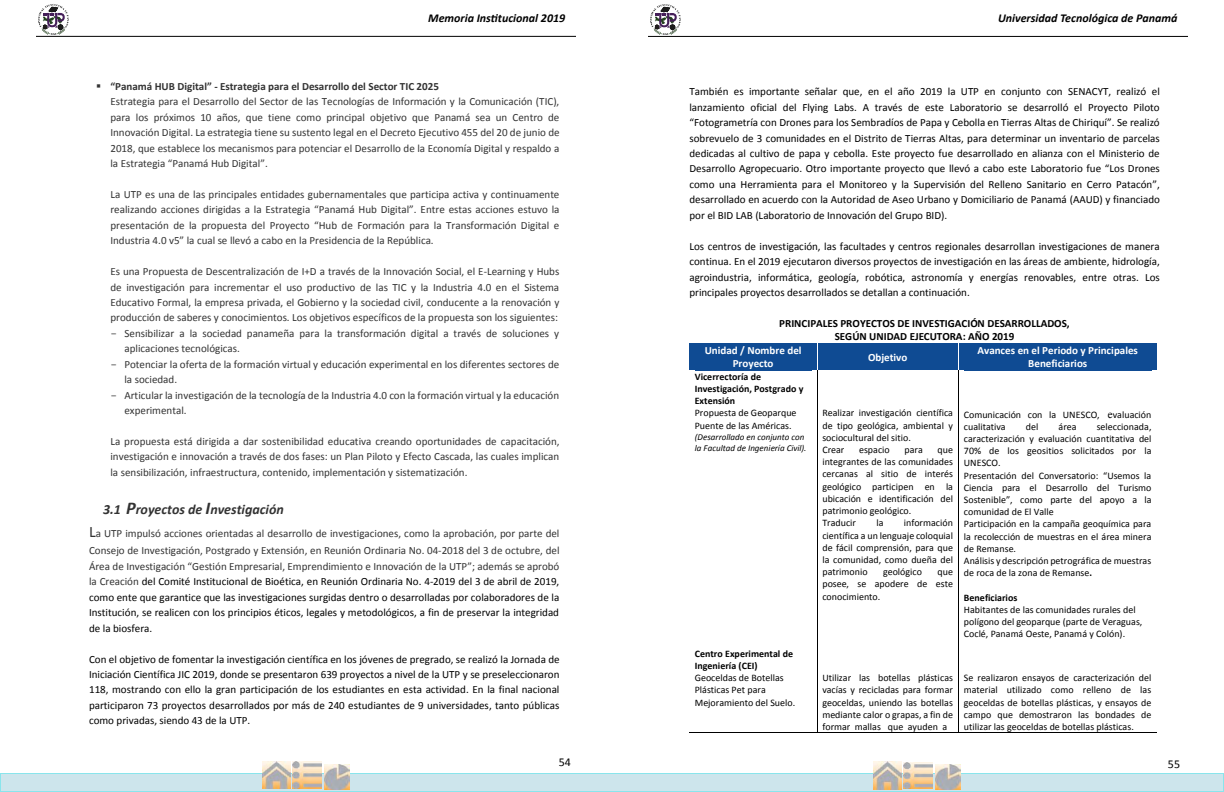
<style>
.page{position:relative;width:1224px;height:792px;background:#fff}
.page>*{position:absolute;margin:0;border:0;box-sizing:border-box;transform-origin:0 0}
.t1{font:italic 700 14px "Calibri";color:#333}
.t2{font:italic 700 12px "Calibri";color:#000}
.t3{font:12px "Calibri";color:#000}
.t4{font:11px/15.4px "Calibri";color:#000;text-align:justify}
.t5{font:11px/15.4px "Calibri";color:#333}
.t6{font:700 11px/13.4px "Calibri";color:#000;text-align:center}
.t7{font:700 11px/13.4px "Calibri";color:#fff;text-align:center}
.t8{font:10px/12.2px "Calibri";color:#000}
.t9{font:700 10px/12.2px "Calibri";color:#000}
.t10{font:italic 9px/11px "Calibri";color:#000}
.s1{font-weight:700}
.s2{font-family:"Courier New"}
.s3{font-size:18px}
.s4{font-size:16px}
.s5{color:#333}
.s6{font-family:"CG Times";font-size:11px}
</style>
<div class="page">
<div style="left:0;top:773px;width:1224px;height:19px;background:#cde5ec;border:1px solid #89e5ec"></div>
<img style="left:262px;top:762px;width:29px;height:27px">
<img style="left:873px;top:762px;width:28px;height:27px">
<img style="left:293px;top:762px;width:29px;height:27px">
<img style="left:904px;top:762px;width:28px;height:27px">
<img style="left:324px;top:764px;width:26px;height:25px">
<img style="left:935px;top:764px;width:25px;height:25px">
<hr style="left:36px;top:36px;width:540px;height:1px;background:#000">
<svg style="left:38px;top:4px;width:31px;height:31px"></svg>
<hr style="left:648px;top:36px;width:540px;height:1px;background:#000">
<svg style="left:650px;top:4px;width:31px;height:31px"></svg>
<div style="left:689px;top:344px;width:128px;height:26px;background:#0f4b93"></div>
<div style="left:817px;top:344px;width:141px;height:26px;background:#0f4b93"></div>
<div style="left:959px;top:344px;width:198px;height:26px;background:#0f4b93"></div>
<svg style="left:817px;top:344px;width:1px;height:26px"></svg>
<hr style="left:817px;top:370px;width:1px;height:37px;background:#000">
<hr style="left:958px;top:370px;width:1px;height:37px;background:#000">
<hr style="left:817px;top:407px;width:1px;height:233px;background:#000">
<hr style="left:958px;top:407px;width:1px;height:233px;background:#000">
<svg style="left:817px;top:640px;width:1px;height:32px"></svg>
<svg style="left:958px;top:640px;width:1px;height:32px"></svg>
<hr style="left:817px;top:672px;width:1px;height:61px;background:#000">
<hr style="left:958px;top:672px;width:1px;height:61px;background:#000">
<hr style="left:689px;top:733px;width:128px;height:1px;background:#000">
<hr style="left:818px;top:733px;width:140px;height:1px;background:#000">
<hr style="left:959px;top:733px;width:198px;height:1px;background:#000">
<p class="t2" style="left:428px;top:10px;width:139px">Memoria Institucional 2019</p>
<p class="t2" style="left:998px;top:10px;width:181px">Universidad Tecnológica de Panamá</p>
<p class="t5" style="left:110px;top:78px;width:451px;text-indent:-14px">▪ <span class="s1">“Panamá HUB Digital” - Estrategia para el Desarrollo del Sector TIC 2025<br></span>Estrategia para el Desarrollo del Sector de las Tecnologías de Información y la Comunicación (TIC), para los próximos 10 años, que tiene como principal objetivo que Panamá sea un Centro de Innovación Digital. La estrategia tiene su sustento legal en el Decreto Ejecutivo 455 del 20 de junio de 2018, que establece los mecanismos para potenciar el Desarrollo de la Economía Digital y respaldo a la Estrategia “Panamá Hub Digital”.</p>
<p class="t5" style="left:110px;top:187px;width:451px;text-align:justify">La UTP es una de las principales entidades gubernamentales que participa activa y continuamente realizando acciones dirigidas a la Estrategia “Panamá Hub Digital”. Entre estas acciones estuvo la presentación de la propuesta del Proyecto “Hub de Formación para la Transformación Digital e Industria 4.0 v5” la cual se llevó a cabo en la Presidencia de la República.</p>
<p class="t5" style="left:110px;top:264px;width:451px;text-align:justify">Es una Propuesta de Descentralización de I+D a través de la Innovación Social, el E-Learning y Hubs de investigación para incrementar el uso productivo de las TIC y la Industria 4.0 en el Sistema Educativo Formal, la empresa privada, el Gobierno y la sociedad civil, conducente a la renovación y producción de saberes y conocimientos. Los objetivos específicos de la propuesta son los siguientes:</p>
<p class="t5" style="left:124px;top:326px;width:436px;text-indent:-14px"><span class="s2">-</span> Sensibilizar a la sociedad panameña para la transformación digital a través de soluciones y aplicaciones tecnológicas.</p>
<p class="t5" style="left:124px;top:356px;width:436px;text-indent:-14px"><span class="s2">-</span> Potenciar la oferta de la formación virtual y educación experimental en los diferentes sectores de la sociedad.</p>
<p class="t5" style="left:124px;top:387px;width:436px;text-indent:-14px"><span class="s2">-</span> Articular la investigación de la tecnología de la Industria 4.0 con la formación virtual y la educación experimental.</p>
<p class="t5" style="left:110px;top:434px;width:451px;text-align:justify">La propuesta está dirigida a dar sostenibilidad educativa creando oportunidades de capacitación, investigación e innovación a través de dos fases: un Plan Piloto y Efecto Cascada, las cuales implican la sensibilización, infraestructura, contenido, implementación y sistematización.</p>
<p class="t1" style="left:103px;top:500px;width:182px">3.1 <span class="s3">P</span>royectos de <span class="s3">I</span>nvestigación</p>
<p class="t5" style="left:89px;top:525px;width:472px;line-height:17.5px"><span class="s4">L</span>a UTP impulsó acciones orientadas al desarrollo de investigaciones, como la aprobación, por parte del<br>Consejo de Investigación, Postgrado y Extensión, en Reunión Ordinaria No. 04-2018 del 3 de octubre, del</p>
<p class="t4" style="left:89px;top:559px;width:472px"><span class="s5">Área de Investigación “Gestión Empresarial, Emprendimiento e Innovación de la UTP”; además se aprobó la Creación</span> del Comité Institucional de Bioética, en Reunión Ordinaria No. 4-2019 del 3 de abril de 2019, como ente que garantice que las investigaciones surgidas dentro o desarrolladas por colaboradores de la Institución, se realicen con los principios éticos, legales y metodológicos, a fin de preservar la integridad de la biosfera.</p>
<p class="t4" style="left:89px;top:651px;width:472px">Con el objetivo de fomentar la investigación científica en los jóvenes de pregrado, se realizó la Jornada de Iniciación Científica JIC 2019, donde se presentaron 639 proyectos a nivel de la UTP y se preseleccionaron 118, mostrando con ello la gran participación de los estudiantes en esta actividad. En la final nacional participaron 73 proyectos desarrollados por más de 240 estudiantes de 9 universidades, tanto públicas como privadas, siendo 43 de la UTP.</p>
<p class="t4" style="left:689px;top:84px;width:472px">También es importante señalar que, en el año 2019 la UTP en conjunto con SENACYT, realizó el lanzamiento oficial del Flying Labs. A través de este Laboratorio se desarrolló el Proyecto Piloto “Fotogrametría con Drones para los Sembradíos de Papa y Cebolla en Tierras Altas de Chiriquí”. Se realizó sobrevuelo de 3 comunidades en el Distrito de Tierras Altas, para determinar un inventario de parcelas dedicadas al cultivo de papa y cebolla. Este proyecto fue desarrollado en alianza con el Ministerio de Desarrollo Agropecuario. Otro importante proyecto que llevó a cabo este Laboratorio fue “Los Drones como una Herramienta para el Monitoreo y la Supervisión del Relleno Sanitario en Cerro Patacón”, desarrollado en acuerdo con la Autoridad de Aseo Urbano y Domiciliario de Panamá (AAUD) y financiado por el BID LAB (Laboratorio de Innovación del Grupo BID).</p>
<p class="t4" style="left:689px;top:238px;width:472px">Los centros de investigación, las facultades y centros regionales desarrollan investigaciones de manera continua. En el 2019 ejecutaron diversos proyectos de investigación en las áreas de ambiente, hidrología, agroindustria, informática, geología, robótica, astronomía y energías renovables, entre otras. Los principales proyectos desarrollados se detallan a continuación.</p>
<p class="t6" style="left:779px;top:317px;width:292px">PRINCIPALES PROYECTOS DE INVESTIGACIÓN DESARROLLADOS,<br>SEGÚN UNIDAD EJECUTORA: AÑO 2019</p>
<p class="t7" style="left:705px;top:343px;width:98px">Unidad / Nombre del<br>Proyecto</p>
<p class="t7" style="left:868px;top:350px;width:41px">Objetivo</p>
<p class="t7" style="left:977px;top:343px;width:162px">Avances en el Periodo y Principales<br>Beneficiarios</p>
<p class="t9" style="left:695px;top:370px;width:110px">Vicerrectoría de<br>Investigación, Postgrado y<br>Extensión</p>
<p class="t8" style="left:695px;top:407px;width:103px">Propuesta de Geoparque<br>Puente de las Américas.</p>
<p class="t10" style="left:695px;top:431px;width:113px">(Desarrollado en conjunto con la Facultad de Ingeniería Civil).</p>
<p class="t8" style="left:822px;top:407px;width:132px">Realizar investigación científica de tipo geológica, ambiental y sociocultural del sitio.<br>Crear</p>
<p class="t8" style="left:964px;top:408px;width:189px">Comunicación con la UNESCO, <span class="s6">e</span>valuación cualitativa</p>
<p class="t8" style="left:1026px;top:420px;width:14px">del</p>
<p class="t8" style="left:1059px;top:420px;width:19px">área</p>
<p class="t8" style="left:964px;top:420px;width:189px;text-indent:133px">seleccionada, caracterización y evaluación cuantitativa del 70% de los geositios solicitados por la UNESCO.<br>Presentación del Conversatorio: “Usemos la Ciencia para el Desarrollo del Turismo Sostenible”, como parte del apoyo a la comunidad de El Valle<br>Participación en la campaña geoquímica para la recolección de muestras en el área minera de Remanse.<br>Análisis y descripción petrográfica de muestras de roca de la zona de Remanse<span class="s1">.</span></p>
<p class="t9" style="left:964px;top:591px;width:55px">Beneficiarios</p>
<p class="t8" style="left:964px;top:603px;width:180px">Habitantes de las comunidades rurales del polígono del geoparque (parte de Veraguas,<br>Coclé, Panamá Oeste, Panamá y Colón).</p>
<p class="t8" style="left:859px;top:444px;width:32px">espacio</p>
<p class="t8" style="left:905px;top:444px;width:20px">para</p>
<p class="t8" style="left:822px;top:444px;width:132px;text-indent:115px">que integrantes de las comunidades cercanas al sitio de interés geológico participen en la ubicación e identificación del patrimonio geológico.<br>Traducir</p>
<p class="t8" style="left:822px;top:517px;width:132px;text-align:justify;text-indent:81px">información científica a un lenguaje coloquial de fácil comprensión, para que la comunidad, como dueña del patrimonio</p>
<p class="t8" style="left:876px;top:517px;width:9px">la</p>
<p class="t8" style="left:883px;top:566px;width:40px">geológico</p>
<p class="t8" style="left:822px;top:566px;width:132px;text-align:justify;text-indent:115px">que posee, se apodere de este conocimiento.</p>
<p class="t9" style="left:695px;top:647px;width:100px">Centro Experimental de<br>Ingeniería (CEI)</p>
<p class="t8" style="left:695px;top:672px;width:102px">Geoceldas de Botellas<br>Plásticas Pet para<br>Mejoramiento del Suelo.</p>
<p class="t8" style="left:822px;top:672px;width:132px;text-align:justify">Utilizar las botellas plásticas vacías y recicladas para formar geoceldas, uniendo las botellas mediante calor o grapas, a fin de formar mallas que ayuden a</p>
<p class="t8" style="left:964px;top:672px;width:189px;text-align:justify">Se realizaron ensayos de caracterización del material utilizado como relleno de las geoceldas de botellas plásticas, y ensayos de campo que demostraron las bondades de utilizar las geoceldas de botellas plásticas.</p>
<p class="t3" style="left:559px;top:755px;width:14px">54</p>
<p class="t3" style="left:1168px;top:756px;width:14px">55</p>
</div>
